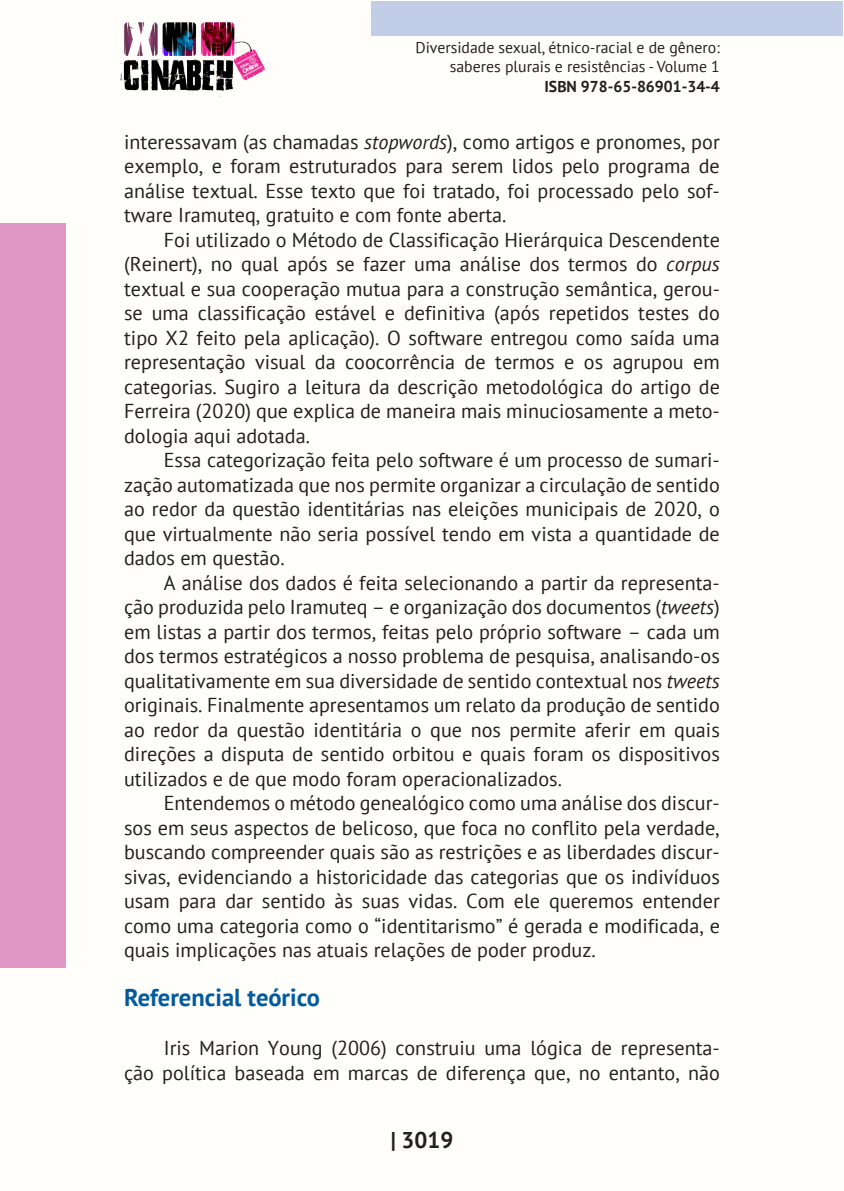
<style>
.page{position:relative;width:844px;height:1191px;background:#fff}
.page>*{position:absolute;margin:0;border:0;box-sizing:border-box;transform-origin:0 0}
._9_SUBTÍTULOS{font:700 24.5px "PT Sans";color:#015b9e}
.t1{font:700 22.75px "PT Sans";color:#231f20}
._8_CORPO{font:20.12px/24.5px "PT Sans";color:#231f20;text-align:justify}
.t2{font:15.75px/18.9px "PT Sans";color:#231f20;text-align:right}
.t3{font:700 15.75px "PT Sans";color:#231f20}
.s1{font-style:italic}
</style>
<div class="page">
<div style="left:0;top:0;width:843px;height:1191px;background:#fffefa"></div>
<div style="left:371px;top:1px;width:471px;height:35px;background:#c2cde7"></div>
<div style="left:0;top:223px;width:65px;height:744px;background:#e198c7"></div>
<img style="left:120px;top:22px;width:144px;height:75px">
<p class="t2" style="left:415px;top:38px;width:306px">Diversidade sexual, étnico-racial e de gênero: saberes plurais e resistências - Volume 1</p>
<p class="t3" style="left:544px;top:76px;width:177px">ISBN 978-65-86901-34-4</p>
<p class="_8_CORPO" style="left:124px;top:129px;width:597px">interessavam (as chamadas <span class="s1">stopwords</span>), como artigos e pronomes, por exemplo, e foram estruturados para serem lidos pelo programa de análise textual. Esse texto que foi tratado, foi processado pelo sof&shy;tware Iramuteq, gratuito e com fonte aberta.</p>
<p class="_8_CORPO" style="left:124px;top:227px;width:597px;text-indent:40px">Foi utilizado o Método de Classificação Hierárquica Descendente (Reinert), no qual após se fazer uma análise dos termos do <span class="s1">corpus </span>textual e sua cooperação mutua para a construção semântica, gerou&shy;se uma classificação estável e definitiva (após repetidos testes do tipo X2 feito pela aplicação). O software entregou como saída uma representação visual da coocorrência de termos e os agrupou em categorias. Sugiro a leitura da descrição metodológica do artigo de Ferreira (2020) que explica de maneira mais minuciosamente a meto&shy;dologia aqui adotada.</p>
<p class="_8_CORPO" style="left:124px;top:447px;width:597px;text-indent:40px">Essa categorização feita pelo software é um processo de sumari&shy;zação automatizada que nos permite organizar a circulação de sentido ao redor da questão identitárias nas eleições municipais de 2020, o que virtualmente não seria possível tendo em vista a quantidade de dados em questão.</p>
<p class="_8_CORPO" style="left:124px;top:570px;width:597px;text-indent:40px">A análise dos dados é feita selecionando a partir da representa&shy;ção produzida pelo Iramuteq – e organização dos documentos (<span class="s1">tweets</span>) em listas a partir dos termos, feitas pelo próprio software – cada um dos termos estratégicos a nosso problema de pesquisa, analisando-os qualitativamente em sua diversidade de sentido contextual nos <span class="s1">tweets </span>originais. Finalmente apresentamos um relato da produção de sentido ao redor da questão identitária o que nos permite aferir em quais direções a disputa de sentido orbitou e quais foram os dispositivos utilizados e de que modo foram operacionalizados.</p>
<p class="_8_CORPO" style="left:124px;top:790px;width:597px;text-indent:40px">Entendemos o método genealógico como uma análise dos discur&shy;sos em seus aspectos de belicoso, que foca no conflito pela verdade, buscando compreender quais são as restrições e as liberdades discur&shy;sivas, evidenciando a historicidade das categorias que os indivíduos usam para dar sentido às suas vidas. Com ele queremos entender como uma categoria como o “identitarismo” é gerada e modificada, e quais implicações nas atuais relações de poder produz.</p>
<p class="_9_SUBTÍTULOS" style="left:124px;top:981px;width:197px">Referencial teórico</p>
<p class="_8_CORPO" style="left:124px;top:1035px;width:597px;text-align:right">Iris Marion Young (2006) construiu uma lógica de representa-<br>ção política baseada em marcas de diferença que, no entanto, não</p>
<p class="t1" style="left:390px;top:1125px;width:64px">| 3019</p>
</div>
